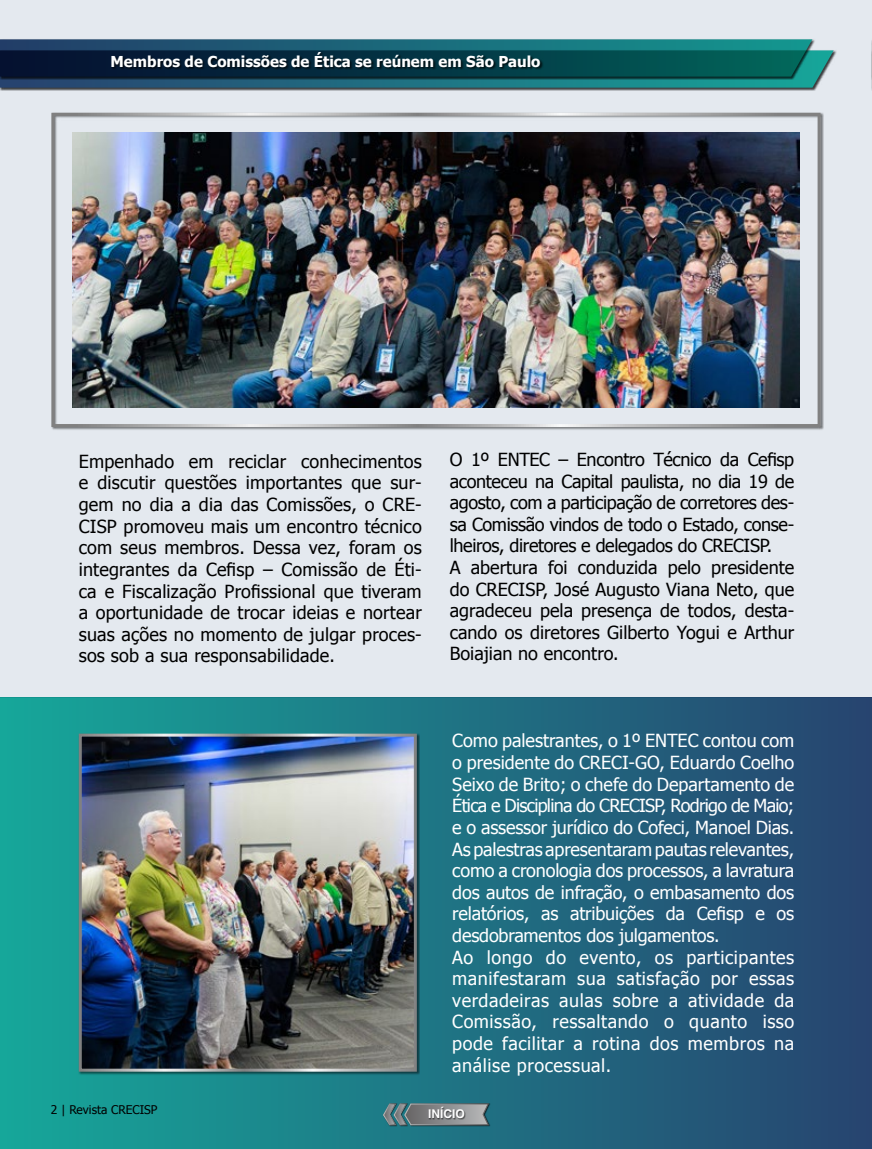
<style>
.page{position:relative;width:872px;height:1149px;background:#fff}
.page>*{position:absolute;margin:0;border:0;box-sizing:border-box;transform-origin:0 0}
.t1{font:18px/21.6px "Tahoma";color:#fff}
.t2{font:18px/21.6px "Tahoma";letter-spacing:-.02em;color:#000}
.t3{font:18px/21.6px "Tahoma";color:#000;text-align:justify}
.t4{font:700 15px "Tahoma";color:#fff}
.t5{font:12px "Tahoma";color:#000}
.t6{font:700 12px "Helvetica";color:#fff}
</style>
<div class="page">
<div style="left:0;top:0;width:872px;height:697px;background:#e4e9ef"></div>
<div style="left:0;top:697px;width:872px;height:451px;background:linear-gradient(to right,#16a79a,#27446f)"></div>
<div style="left:383px;top:1103px;width:107px;height:23px;background:#000;opacity:.75"></div>
<svg style="left:382px;top:1102px;width:108px;height:23px"></svg>
<div style="left:428px;top:1106px;width:38px;height:13px;background:#000;opacity:.5"></div>
<div style="left:51px;top:112px;width:773px;height:318px;background:#000;opacity:.5"></div>
<div style="left:51px;top:113px;width:769px;height:314px;border:3px solid #fff"></div>
<div style="left:78px;top:733px;width:342px;height:341px;background:#000;opacity:.5"></div>
<img style="left:83px;top:737px;width:330px;height:330px">
<div style="left:0;top:50px;width:837px;height:41px;background:#000;opacity:.75"></div>
<svg style="left:0;top:39px;width:833px;height:49px"></svg>
<div style="left:111px;top:51px;width:432px;height:19px;background:#000;opacity:.75"></div>
<hr style="left:871px;top:50px;width:1px;height:41px;background:#d7dce1">
<svg style="left:871px;top:40px;width:1px;height:48px"></svg>
<p class="t4" style="left:111px;top:51px;width:431px">Membros de Comissões de Ética se reúnem em São Paulo</p>
<p class="t3" style="left:79px;top:449px;width:344px">Empenhado em reciclar conhecimentos e discutir questões importantes que sur&shy;gem no dia a dia das Comissões, o CRE-CISP promoveu mais um encontro técnico com seus membros. Dessa vez, foram os integrantes da Cefisp – Comissão de Éti&shy;ca e Fiscalização Profissional que tiveram a oportunidade de trocar ideias e nortear suas ações no momento de julgar proces&shy;sos sob a sua responsabilidade.</p>
<p class="t2" style="left:450px;top:447px;width:346px">O 1º ENTEC – Encontro Técnico da Cefisp aconteceu na Capital paulista, no dia 19 de agosto, com a participação de corretores des&shy;sa Comissão vindos de todo o Estado, conse&shy;lheiros, diretores e delegados do CRECISP.<br>A abertura foi conduzida pelo presidente do CRECISP, José Augusto Viana Neto, que agradeceu pela presença de todos, desta&shy;cando os diretores Gilberto Yogui e Arthur Boiajian no encontro.</p>
<p class="t1" style="left:452px;top:729px;width:343px">Como palestrantes, o 1º ENTEC contou com o presidente do CRECI-GO, Eduardo Coelho Seixo de Brito; o chefe do Departamento de Ética e Disciplina do CRECISP, Rodrigo de Maio; e o assessor jurídico do Cofeci, Manoel Dias.<br>As palestras apresentaram pautas relevantes, como a cronologia dos processos, a lavratura dos autos de infração, o embasamento dos relatórios, as atribuições da Cefisp e os desdobramentos dos julgamentos.<br>Ao longo do evento, os participantes manifestaram sua satisfação por essas verdadeiras aulas sobre a atividade da Comissão, ressaltando o quanto isso pode facilitar a rotina dos membros na análise processual.</p>
<p class="t5" style="left:51px;top:1101px;width:108px">2 | Revista CRECISP</p>
<p class="t6" style="left:428px;top:1106px;width:38px">INÍCIO</p>
</div>
